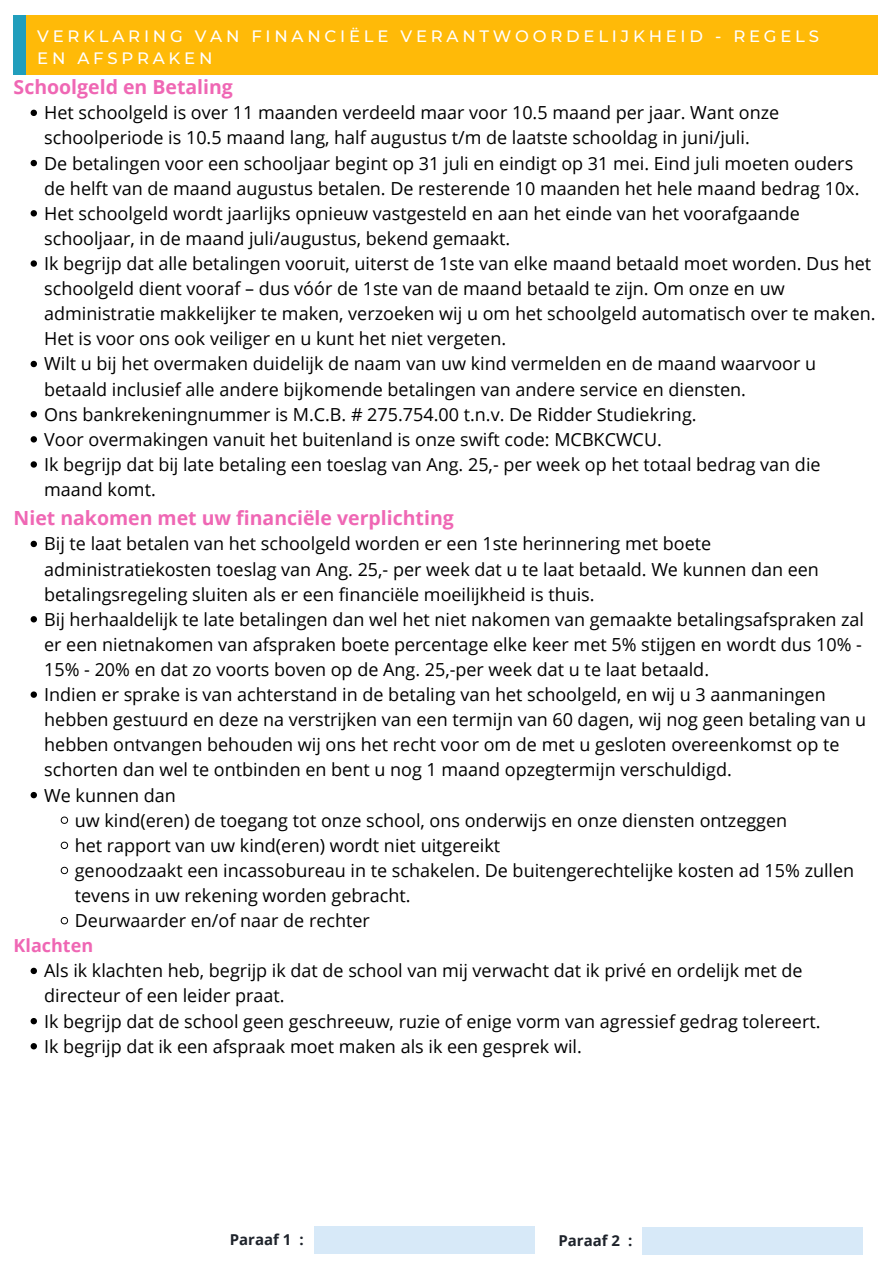
<style>
.page{position:relative;width:893px;height:1264px;background:#fff}
.page>*{position:absolute;margin:0;border:0;box-sizing:border-box;transform-origin:0 0}
.t1{font:700 19.5px "Open Sans";color:#ef67b4}
.t2{font:18px/25px "Open Sans";color:#000}
.t3{font:700 18px "Open Sans";color:#ef67b4}
.t4{font:500 16.5px/22.5px "Montserrat";letter-spacing:.23em;color:#fff}
.t5{font:700 15px "Open Sans";color:#1e232b}
</style>
<div class="page">
<div style="left:14px;top:15px;width:40px;height:60px;background:#219ebc"></div>
<div style="left:27px;top:15px;width:850px;height:59px;background:#ffba08"></div>
<svg style="left:31px;top:110px;width:6px;height:6px"></svg>
<svg style="left:31px;top:160px;width:6px;height:6px"></svg>
<svg style="left:31px;top:210px;width:6px;height:6px"></svg>
<svg style="left:31px;top:260px;width:6px;height:7px"></svg>
<svg style="left:31px;top:361px;width:6px;height:6px"></svg>
<svg style="left:31px;top:411px;width:6px;height:6px"></svg>
<svg style="left:31px;top:436px;width:6px;height:6px"></svg>
<svg style="left:31px;top:461px;width:6px;height:6px"></svg>
<svg style="left:31px;top:540px;width:6px;height:7px"></svg>
<svg style="left:31px;top:616px;width:6px;height:6px"></svg>
<svg style="left:31px;top:691px;width:6px;height:6px"></svg>
<svg style="left:31px;top:792px;width:6px;height:6px"></svg>
<svg style="left:61px;top:817px;width:7px;height:6px"></svg>
<svg style="left:61px;top:842px;width:7px;height:6px"></svg>
<svg style="left:61px;top:867px;width:7px;height:6px"></svg>
<svg style="left:61px;top:917px;width:7px;height:7px"></svg>
<svg style="left:31px;top:967px;width:6px;height:7px"></svg>
<svg style="left:31px;top:1018px;width:6px;height:6px"></svg>
<svg style="left:31px;top:1043px;width:6px;height:6px"></svg>
<div style="left:642px;top:1226px;width:221px;height:28px;background:#d7e9f8"></div>
<div style="left:314px;top:1226px;width:220px;height:27px;background:#d7e9f8"></div>
<p class="t4" style="left:37px;top:25px;width:783px">VERKLARING VAN FINANCIËLE VERANTWOORDELIJKHEID - REGELS<br>EN AFSPRAKEN</p>
<p class="t1" style="left:14px;top:73px;width:221px">Schoolgeld en Betaling</p>
<p class="t2" style="left:44px;top:100px;width:832px">Het schoolgeld is over 11 maanden verdeeld maar voor 10.5 maand per jaar. Want onze schoolperiode is 10.5 maand lang, half augustus t/m de laatste schooldag in juni/juli.<br>De betalingen voor een schooljaar begint op 31 juli en eindigt op 31 mei. Eind juli moeten ouders de helft van de maand augustus betalen. De resterende 10 maanden het hele maand bedrag 10x.<br>Het schoolgeld wordt jaarlijks opnieuw vastgesteld en aan het einde van het voorafgaande schooljaar, in de maand juli/augustus, bekend gemaakt.<br>Ik begrijp dat alle betalingen vooruit, uiterst de 1ste van elke maand betaald moet worden. Dus het schoolgeld dient vooraf – dus vóór de 1ste van de maand betaald te zijn. Om onze en uw administratie makkelijker te maken, verzoeken wij u om het schoolgeld automatisch over te maken.<br>Het is voor ons ook veiliger en u kunt het niet vergeten.<br>Wilt u bij het overmaken duidelijk de naam van uw kind vermelden en de maand waarvoor u betaald inclusief alle andere bijkomende betalingen van andere service en diensten.<br>Ons bankrekeningnummer is M.C.B. # 275.754.00 t.n.v. De Ridder Studiekring.<br>Voor overmakingen vanuit het buitenland is onze swift code: MCBKCWCU.<br>Ik begrijp dat bij late betaling een toeslag van Ang. 25,- per week op het totaal bedrag van die maand komt.</p>
<p class="t1" style="left:14px;top:504px;width:441px">Niet nakomen met uw financiële verplichting</p>
<p class="t2" style="left:44px;top:531px;width:668px">Bij te laat betalen van het schoolgeld worden er een 1ste herinnering met boete</p>
<p class="t2" style="left:44px;top:556px;width:776px">administratiekosten toeslag van Ang. 25,- per week dat u te laat betaald. We kunnen dan een</p>
<p class="t2" style="left:44px;top:581px;width:552px">betalingsregeling sluiten als er een financiële moeilijkheid is thuis.</p>
<p class="t2" style="left:44px;top:606px;width:821px">Bij herhaaldelijk te late betalingen dan wel het niet nakomen van gemaakte betalingsafspraken zal</p>
<p class="t2" style="left:44px;top:631px;width:819px">er een nietnakomen van afspraken boete percentage elke keer met 5% stijgen en wordt dus 10% -</p>
<p class="t2" style="left:44px;top:656px;width:666px">15% - 20% en dat zo voorts boven op de Ang. 25,-per week dat u te laat betaald.</p>
<p class="t2" style="left:44px;top:681px;width:783px">Indien er sprake is van achterstand in de betaling van het schoolgeld, en wij u 3 aanmaningen</p>
<p class="t2" style="left:44px;top:706px;width:823px">hebben gestuurd en deze na verstrijken van een termijn van 60 dagen, wij nog geen betaling van u</p>
<p class="t2" style="left:44px;top:731px;width:796px">hebben ontvangen behouden wij ons het recht voor om de met u gesloten overeenkomst op te</p>
<p class="t2" style="left:44px;top:757px;width:689px">schorten dan wel te ontbinden en bent u nog 1 maand opzegtermijn verschuldigd.</p>
<p class="t2" style="left:44px;top:782px;width:133px">We kunnen dan</p>
<p class="t2" style="left:75px;top:807px;width:714px">uw kind(eren) de toegang tot onze school, ons onderwijs en onze diensten ontzeggen</p>
<p class="t2" style="left:75px;top:832px;width:427px">het rapport van uw kind(eren) wordt niet uitgereikt</p>
<p class="t2" style="left:75px;top:857px;width:781px">genoodzaakt een incassobureau in te schakelen. De buitengerechtelijke kosten ad 15% zullen</p>
<p class="t2" style="left:75px;top:882px;width:337px">tevens in uw rekening worden gebracht.</p>
<p class="t2" style="left:75px;top:907px;width:296px">Deurwaarder en/of naar de rechter</p>
<p class="t2" style="left:44px;top:957px;width:777px">Als ik klachten heb, begrijp ik dat de school van mij verwacht dat ik privé en ordelijk met de directeur of een leider praat.<br>Ik begrijp dat de school geen geschreeuw, ruzie of enige vorm van agressief gedrag tolereert.<br>Ik begrijp dat ik een afspraak moet maken als ik een gesprek wil.</p>
<p class="t3" style="left:14px;top:933px;width:81px">Klachten</p>
<p class="t5" style="left:230px;top:1228px;width:75px">Paraaf 1 :</p>
<p class="t5" style="left:558px;top:1229px;width:75px">Paraaf 2 :</p>
</div>
